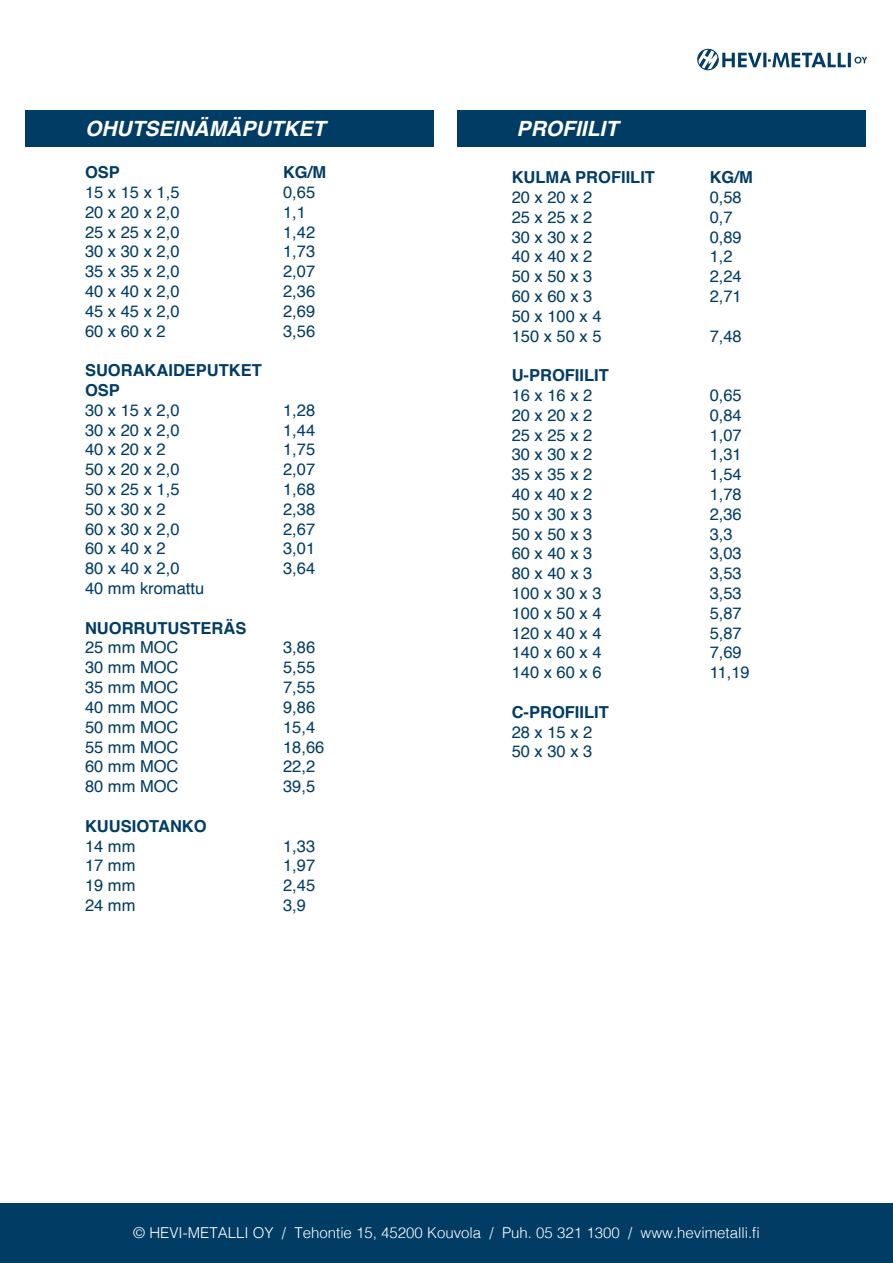
<style>
.page{position:relative;width:893px;height:1263px;background:#fff}
.page>*{position:absolute;margin:0;border:0;box-sizing:border-box;transform-origin:0 0}
.t1{font:italic 700 21px "Helvetica";color:#fff}
.t2{font:16.5px/19.8px "Helvetica";color:#003c64}
.t3{font:700 16.5px/19.8px "Helvetica";color:#003c64}
.t4{font:300 15px "Helvetica";color:#fff}
</style>
<div class="page">
<div style="left:0;top:1203px;width:893px;height:60px;background:#003c64"></div>
<svg style="left:699px;top:49px;width:168px;height:21px"></svg>
<div style="left:697px;top:49px;width:21px;height:21px;border:1px solid #003c64;border-radius:50%"></div>
<div style="left:26px;top:111px;width:408px;height:36px;background:#003c64"></div>
<div style="left:457px;top:111px;width:408px;height:36px;background:#003c64"></div>
<p class="t1" style="left:85px;top:116px;width:242px">OHUTSEINÄMÄPUTKET</p>
<p class="t1" style="left:517px;top:116px;width:103px">PROFIILIT</p>
<p class="t3" style="left:85px;top:163px;width:36px">OSP</p>
<p class="t3" style="left:283px;top:163px;width:45px">KG/M</p>
<p class="t2" style="left:85px;top:183px;width:96px">15 x 15 x 1,5</p>
<p class="t2" style="left:283px;top:183px;width:34px">0,65</p>
<p class="t2" style="left:85px;top:203px;width:96px">20 x 20 x 2,0</p>
<p class="t2" style="left:283px;top:203px;width:24px">1,1</p>
<p class="t2" style="left:85px;top:222px;width:96px">25 x 25 x 2,0</p>
<p class="t2" style="left:283px;top:222px;width:34px">1,42</p>
<p class="t2" style="left:85px;top:242px;width:96px">30 x 30 x 2,0</p>
<p class="t2" style="left:283px;top:242px;width:34px">1,73</p>
<p class="t2" style="left:85px;top:262px;width:96px">35 x 35 x 2,0</p>
<p class="t2" style="left:283px;top:262px;width:34px">2,07</p>
<p class="t2" style="left:85px;top:282px;width:96px">40 x 40 x 2,0</p>
<p class="t2" style="left:283px;top:282px;width:34px">2,36</p>
<p class="t2" style="left:85px;top:302px;width:96px">45 x 45 x 2,0</p>
<p class="t2" style="left:283px;top:302px;width:34px">2,69</p>
<p class="t2" style="left:85px;top:321px;width:82px">60 x 60 x 2</p>
<p class="t2" style="left:283px;top:321px;width:34px">3,56</p>
<p class="t3" style="left:85px;top:361px;width:178px">SUORAKAIDEPUTKET<br>OSP</p>
<p class="t2" style="left:85px;top:401px;width:96px">30 x 15 x 2,0</p>
<p class="t2" style="left:283px;top:401px;width:34px">1,28</p>
<p class="t2" style="left:85px;top:420px;width:96px">30 x 20 x 2,0</p>
<p class="t2" style="left:283px;top:420px;width:34px">1,44</p>
<p class="t2" style="left:85px;top:440px;width:82px">40 x 20 x 2</p>
<p class="t2" style="left:283px;top:440px;width:34px">1,75</p>
<p class="t2" style="left:85px;top:460px;width:96px">50 x 20 x 2,0</p>
<p class="t2" style="left:283px;top:460px;width:34px">2,07</p>
<p class="t2" style="left:85px;top:480px;width:96px">50 x 25 x 1,5</p>
<p class="t2" style="left:283px;top:480px;width:34px">1,68</p>
<p class="t2" style="left:85px;top:500px;width:82px">50 x 30 x 2</p>
<p class="t2" style="left:283px;top:500px;width:34px">2,38</p>
<p class="t2" style="left:85px;top:519px;width:96px">60 x 30 x 2,0</p>
<p class="t2" style="left:283px;top:519px;width:34px">2,67</p>
<p class="t2" style="left:85px;top:539px;width:82px">60 x 40 x 2</p>
<p class="t2" style="left:283px;top:539px;width:34px">3,01</p>
<p class="t2" style="left:85px;top:559px;width:96px">80 x 40 x 2,0</p>
<p class="t2" style="left:283px;top:559px;width:34px">3,64</p>
<p class="t2" style="left:85px;top:579px;width:121px">40 mm kromattu</p>
<p class="t3" style="left:85px;top:618px;width:163px">NUORRUTUSTERÄS</p>
<p class="t2" style="left:85px;top:638px;width:95px">25 mm MOC</p>
<p class="t2" style="left:283px;top:638px;width:34px">3,86</p>
<p class="t2" style="left:85px;top:658px;width:95px">30 mm MOC</p>
<p class="t2" style="left:283px;top:658px;width:34px">5,55</p>
<p class="t2" style="left:85px;top:678px;width:95px">35 mm MOC</p>
<p class="t2" style="left:283px;top:678px;width:34px">7,55</p>
<p class="t2" style="left:85px;top:698px;width:95px">40 mm MOC</p>
<p class="t2" style="left:283px;top:698px;width:34px">9,86</p>
<p class="t2" style="left:85px;top:717px;width:95px">50 mm MOC</p>
<p class="t2" style="left:283px;top:717px;width:34px">15,4</p>
<p class="t2" style="left:85px;top:737px;width:95px">55 mm MOC</p>
<p class="t2" style="left:283px;top:737px;width:43px">18,66</p>
<p class="t2" style="left:85px;top:757px;width:95px">60 mm MOC</p>
<p class="t2" style="left:283px;top:757px;width:34px">22,2</p>
<p class="t2" style="left:85px;top:777px;width:95px">80 mm MOC</p>
<p class="t2" style="left:283px;top:777px;width:34px">39,5</p>
<p class="t3" style="left:85px;top:816px;width:123px">KUUSIOTANKO</p>
<p class="t2" style="left:85px;top:836px;width:52px">14 mm</p>
<p class="t2" style="left:283px;top:836px;width:34px">1,33</p>
<p class="t2" style="left:85px;top:856px;width:52px">17 mm</p>
<p class="t2" style="left:283px;top:856px;width:34px">1,97</p>
<p class="t2" style="left:85px;top:876px;width:52px">19 mm</p>
<p class="t2" style="left:283px;top:876px;width:34px">2,45</p>
<p class="t2" style="left:85px;top:896px;width:52px">24 mm</p>
<p class="t2" style="left:283px;top:896px;width:24px">3,9</p>
<p class="t3" style="left:512px;top:168px;width:145px">KULMA PROFIILIT</p>
<p class="t3" style="left:710px;top:168px;width:45px">KG/M</p>
<p class="t2" style="left:512px;top:188px;width:82px">20 x 20 x 2</p>
<p class="t2" style="left:710px;top:188px;width:34px">0,58</p>
<p class="t2" style="left:512px;top:208px;width:82px">25 x 25 x 2</p>
<p class="t2" style="left:710px;top:208px;width:24px">0,7</p>
<p class="t2" style="left:512px;top:227px;width:82px">30 x 30 x 2</p>
<p class="t2" style="left:710px;top:227px;width:34px">0,89</p>
<p class="t2" style="left:512px;top:247px;width:82px">40 x 40 x 2</p>
<p class="t2" style="left:710px;top:247px;width:24px">1,2</p>
<p class="t2" style="left:512px;top:267px;width:82px">50 x 50 x 3</p>
<p class="t2" style="left:710px;top:267px;width:34px">2,24</p>
<p class="t2" style="left:512px;top:287px;width:82px">60 x 60 x 3</p>
<p class="t2" style="left:710px;top:287px;width:34px">2,71</p>
<p class="t2" style="left:512px;top:307px;width:91px">50 x 100 x 4<br>150 x 50 x 5</p>
<p class="t2" style="left:710px;top:326px;width:34px">7,48</p>
<p class="t3" style="left:512px;top:366px;width:99px">U-PROFIILIT</p>
<p class="t2" style="left:512px;top:386px;width:82px">16 x 16 x 2</p>
<p class="t2" style="left:710px;top:386px;width:34px">0,65</p>
<p class="t2" style="left:512px;top:406px;width:82px">20 x 20 x 2</p>
<p class="t2" style="left:710px;top:406px;width:34px">0,84</p>
<p class="t2" style="left:512px;top:425px;width:82px">25 x 25 x 2</p>
<p class="t2" style="left:710px;top:425px;width:34px">1,07</p>
<p class="t2" style="left:512px;top:445px;width:82px">30 x 30 x 2</p>
<p class="t2" style="left:710px;top:445px;width:34px">1,31</p>
<p class="t2" style="left:512px;top:465px;width:82px">35 x 35 x 2</p>
<p class="t2" style="left:710px;top:465px;width:34px">1,54</p>
<p class="t2" style="left:512px;top:485px;width:82px">40 x 40 x 2</p>
<p class="t2" style="left:710px;top:485px;width:34px">1,78</p>
<p class="t2" style="left:512px;top:505px;width:82px">50 x 30 x 3</p>
<p class="t2" style="left:710px;top:505px;width:34px">2,36</p>
<p class="t2" style="left:512px;top:524px;width:82px">50 x 50 x 3</p>
<p class="t2" style="left:710px;top:524px;width:24px">3,3</p>
<p class="t2" style="left:512px;top:544px;width:82px">60 x 40 x 3</p>
<p class="t2" style="left:710px;top:544px;width:34px">3,03</p>
<p class="t2" style="left:512px;top:564px;width:82px">80 x 40 x 3</p>
<p class="t2" style="left:710px;top:564px;width:34px">3,53</p>
<p class="t2" style="left:512px;top:584px;width:91px">100 x 30 x 3</p>
<p class="t2" style="left:710px;top:584px;width:34px">3,53</p>
<p class="t2" style="left:512px;top:604px;width:91px">100 x 50 x 4</p>
<p class="t2" style="left:710px;top:604px;width:34px">5,87</p>
<p class="t2" style="left:512px;top:623px;width:91px">120 x 40 x 4</p>
<p class="t2" style="left:710px;top:623px;width:34px">5,87</p>
<p class="t2" style="left:512px;top:643px;width:91px">140 x 60 x 4</p>
<p class="t2" style="left:710px;top:643px;width:34px">7,69</p>
<p class="t2" style="left:512px;top:663px;width:91px">140 x 60 x 6</p>
<p class="t2" style="left:710px;top:663px;width:42px">11,19</p>
<p class="t3" style="left:512px;top:702px;width:99px">C-PROFIILIT</p>
<p class="t2" style="left:512px;top:722px;width:82px">28 x 15 x 2<br>50 x 30 x 3</p>
<p class="t4" style="left:133px;top:1219px;width:628px">© HEVI-METALLI OY / Tehontie 15, 45200 Kouvola / Puh. 05 321 1300 / www.hevimetalli.fi</p>
</div>
